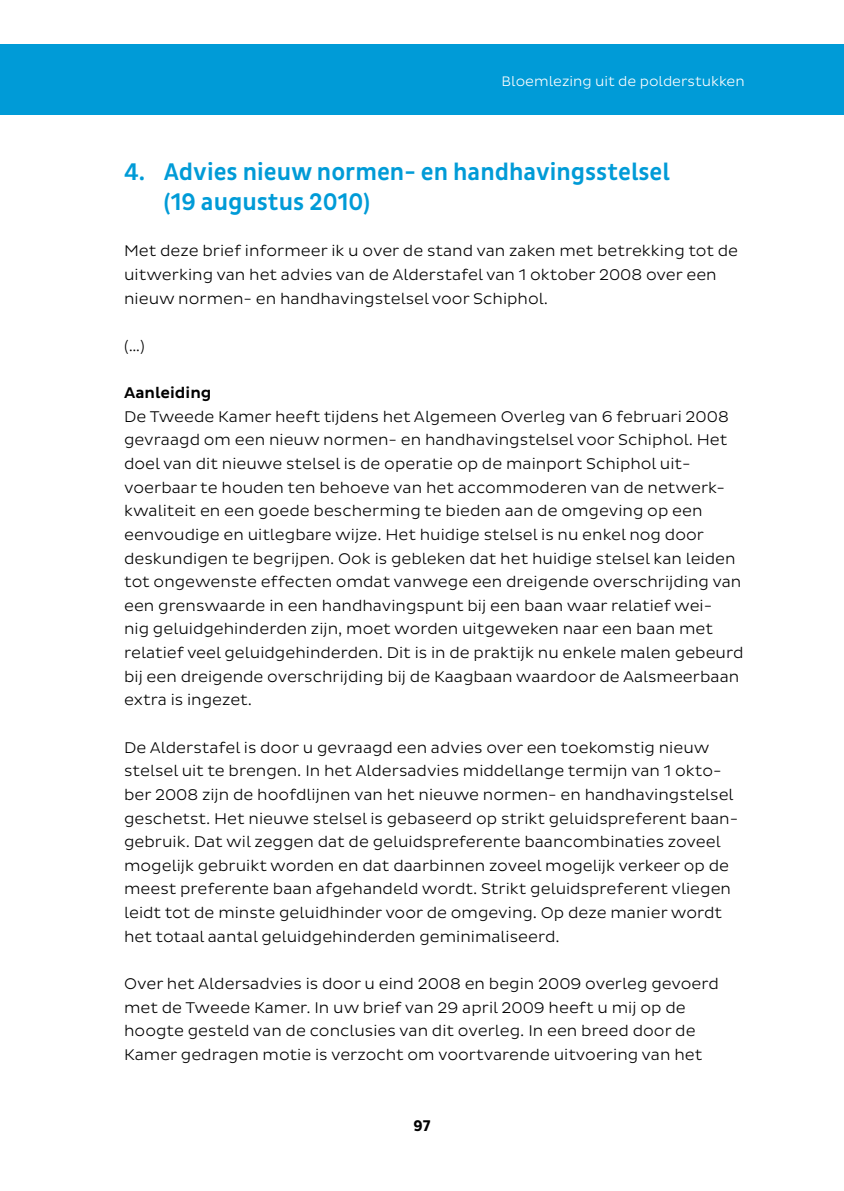
<style>
.page{position:relative;width:844px;height:1191px;background:#fff}
.page>*{position:absolute;margin:0;border:0;box-sizing:border-box;transform-origin:0 0}
.t1{font:500 24.5px/29.4px "Pluto Sans Cond";color:#009bd7}
.t2{font:300 15.75px/23.6px "Pluto Sans";color:#000}
.t3{font:500 15.75px "Pluto Sans";color:#000}
.t4{font:700 15.75px "Pluto Sans Cond";color:#000}
.t5{font:300 14px "Pluto Sans";color:#fff}
</style>
<div class="page">
<div style="left:0;top:44px;width:843px;height:70px;background:#009bd7"></div>
<p class="t5" style="left:501px;top:73px;width:244px">Bloemlezing uit de polderstukken</p>
<h1 class="t1" style="left:164px;top:158px;width:507px;text-indent:-40px">4. Advies nieuw normen- en handhavingsstelsel (19 augustus 2010)</h1>
<p class="t2" style="left:124px;top:239px;width:615px">Met deze brief informeer ik u over de stand van zaken met betrekking tot de uitwerking van het advies van de Alderstafel van 1 oktober 2008 over een nieuw normen- en handhavingstelsel voor Schiphol.</p>
<p class="t2" style="left:124px;top:334px;width:22px">(…)</p>
<p class="t3" style="left:124px;top:384px;width:89px">Aanleiding</p>
<p class="t2" style="left:124px;top:405px;width:620px">De Tweede Kamer heeft tijdens het Algemeen Overleg van 6 februari 2008 gevraagd om een nieuw normen- en handhavingstelsel voor Schiphol. Het doel van dit nieuwe stelsel is de operatie op de mainport Schiphol uit&shy;voerbaar te houden ten behoeve van het accommoderen van de netwerk&shy;kwaliteit en een goede bescherming te bieden aan de omgeving op een eenvoudige en uitlegbare wijze. Het huidige stelsel is nu enkel nog door deskundigen te begrijpen. Ook is gebleken dat het huidige stelsel kan leiden tot ongewenste effecten omdat vanwege een dreigende overschrijding van een grenswaarde in een handhavingspunt bij een baan waar relatief wei-<br>nig geluidgehinderden zijn, moet worden uitgeweken naar een baan met relatief veel geluidgehinderden. Dit is in de praktijk nu enkele malen gebeurd bij een dreigende overschrijding bij de Kaagbaan waardoor de Aalsmeerbaan extra is ingezet.</p>
<p class="t2" style="left:124px;top:735px;width:615px">De Alderstafel is door u gevraagd een advies over een toekomstig nieuw stelsel uit te brengen. In het Aldersadvies middellange termijn van 1 okto&shy;ber 2008 zijn de hoofdlijnen van het nieuwe normen- en handhavingstelsel geschetst. Het nieuwe stelsel is gebaseerd op strikt geluidspreferent baan&shy;gebruik. Dat wil zeggen dat de geluidspreferente baancombinaties zoveel mogelijk gebruikt worden en dat daarbinnen zoveel mogelijk verkeer op de meest preferente baan afgehandeld wordt. Strikt geluidspreferent vliegen leidt tot de minste geluidhinder voor de omgeving. Op deze manier wordt het totaal aantal geluidgehinderden geminimaliseerd.</p>
<p class="t2" style="left:124px;top:972px;width:596px">Over het Aldersadvies is door u eind 2008 en begin 2009 overleg gevoerd met de Tweede Kamer. In uw brief van 29 april 2009 heeft u mij op de hoogte gesteld van de conclusies van dit overleg. In een breed door de Kamer gedragen motie is verzocht om voortvarende uitvoering van het</p>
<p class="t4" style="left:413px;top:1116px;width:18px">97</p>
</div>
